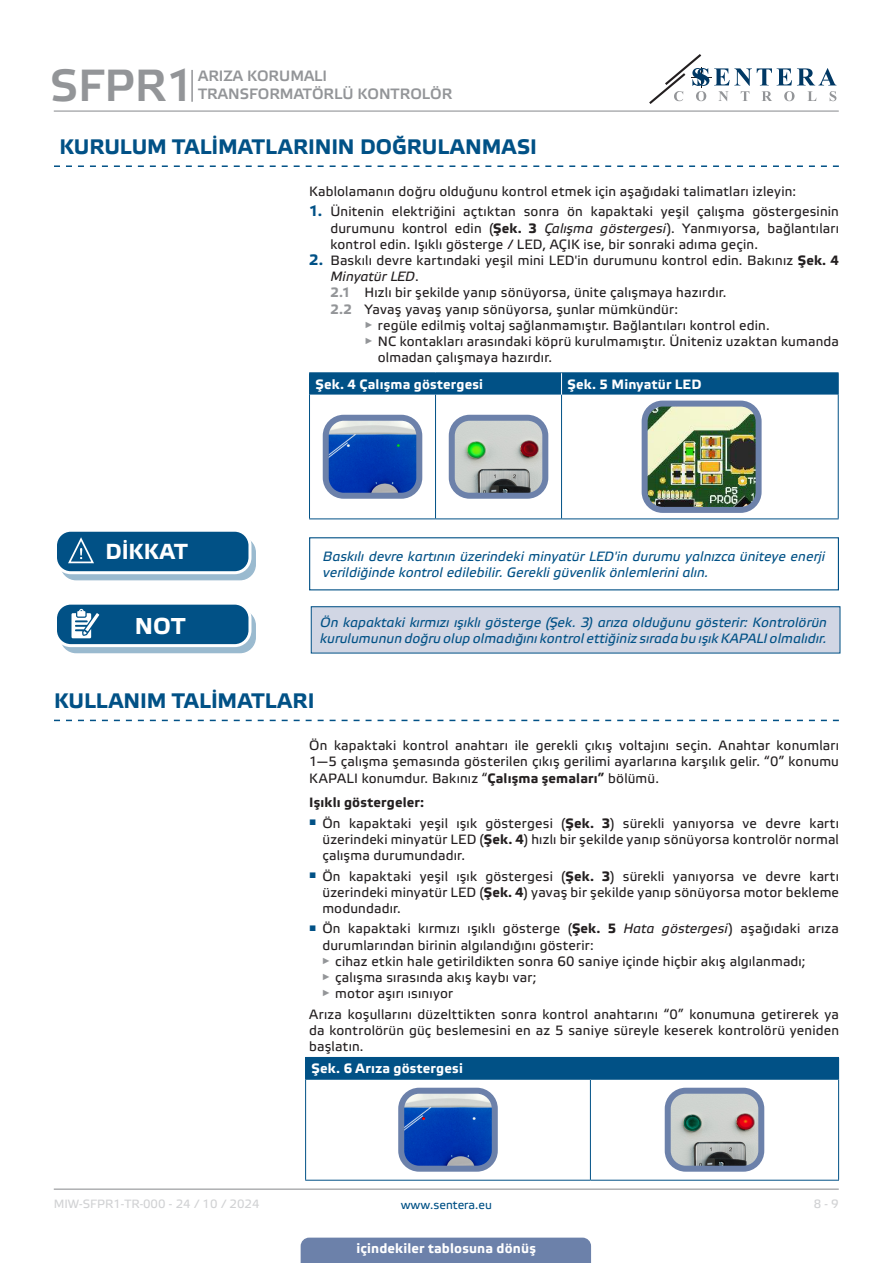
<style>
.page{position:relative;width:893px;height:1263px;background:#fff}
.page>*{position:absolute;margin:0;border:0;box-sizing:border-box;transform-origin:0 0}
.t1{font:45px "Etelka Medium Pro";color:#939598}
.t2{font:700 22.95px "Etelka Text Pro";color:#fff}
.t3{font:700 21.75px "Etelka Text Pro";letter-spacing:-.005em;color:#fff}
.t4{font:700 21px "Etelka Text Pro";letter-spacing:.005em;color:#015186}
.t5{font:15px/18px "Etelka Medium Pro";color:#939598}
.body{font:13.5px/16.2px "Etelka Text Pro";letter-spacing:.015em;color:#231f20;text-align:justify}
.attention{font:italic 13.5px/16.2px "Etelka Text Pro";letter-spacing:.01em;color:#015186}
.bullet{font:13.5px/16.2px "Etelka Text Pro";letter-spacing:.015em;color:#231f20;text-align:justify}
.table_text{font:700 13.5px "Etelka Text Pro";letter-spacing:.015em;color:#fff}
.body-2{font:700 13.5px "Etelka Text Pro";letter-spacing:.01em;color:#231f20}
.t6{font:12px "Etelka Text Pro";color:#d1d2d4}
.t7{font:12px "Etelka Text Pro";color:#015186}
.s1{font-weight:700;font-size:15px;color:#015186}
.s2{font-weight:700}
.s3{font-style:italic}
.s4{font-weight:700;color:#939598}
</style>
<div class="page">
<hr style="left:54px;top:111px;width:785px;height:1px;background:#939598">
<hr style="left:54px;top:1188px;width:785px;height:2px;background:#939598">
<svg style="left:649px;top:54px;width:187px;height:50px"></svg>
<div style="left:301px;top:1237px;width:290px;height:26px;background:#6c81aa"></div>
<hr style="left:191px;top:70px;width:2px;height:32px;background:#939598">
<svg style="left:54px;top:165px;width:785px;height:2px"></svg>
<svg style="left:54px;top:720px;width:785px;height:1px"></svg>
<hr style="left:309px;top:372px;width:126px;height:1px;background:#015186">
<hr style="left:435px;top:372px;width:126px;height:1px;background:#015186">
<hr style="left:561px;top:372px;width:278px;height:1px;background:#015186">
<hr style="left:309px;top:395px;width:1px;height:123px;background:#015186">
<hr style="left:435px;top:395px;width:1px;height:123px;background:#015186">
<hr style="left:561px;top:395px;width:1px;height:123px;background:#015186">
<hr style="left:838px;top:395px;width:1px;height:123px;background:#015186">
<hr style="left:309px;top:518px;width:126px;height:1px;background:#015186">
<hr style="left:435px;top:518px;width:126px;height:1px;background:#015186">
<hr style="left:561px;top:518px;width:278px;height:1px;background:#015186">
<div style="left:309px;top:373px;width:530px;height:22px;background:#015186"></div>
<img style="left:330px;top:422px;width:85px;height:70px">
<div style="left:323px;top:415px;width:99px;height:84px;border:6px solid #6c81aa;border-radius:18px"></div>
<img style="left:456px;top:422px;width:85px;height:70px">
<div style="left:449px;top:415px;width:99px;height:84px;border:6px solid #6c81aa;border-radius:18px"></div>
<img style="left:649px;top:408px;width:106px;height:98px">
<div style="left:642px;top:401px;width:120px;height:112px;border:6px solid #6c81aa;border-radius:18px"></div>
<svg style="left:61px;top:537px;width:194px;height:43px"></svg>
<div style="left:60px;top:537px;width:196px;height:43px;border:1px solid #015186;border-radius:15px"></div>
<div style="left:56px;top:530px;width:194px;height:43px;background:#015186;border-radius:15px"></div>
<div style="left:54px;top:529px;width:197px;height:45px;border:3px solid #fff;border-radius:15px"></div>
<svg style="left:67px;top:537px;width:39px;height:44px"></svg>
<div style="left:61px;top:610px;width:194px;height:43px;background:#9abacf;border-radius:15px"></div>
<div style="left:60px;top:609px;width:196px;height:44px;border:1px solid #015186;border-radius:15px"></div>
<div style="left:56px;top:603px;width:194px;height:43px;background:#015186;border-radius:15px"></div>
<div style="left:54px;top:602px;width:197px;height:45px;border:3px solid #fff;border-radius:15px"></div>
<svg style="left:71px;top:609px;width:34px;height:37px"></svg>
<div style="left:311px;top:607px;width:529px;height:46px;background:#d1d6e4"></div>
<div style="left:311px;top:606px;width:529px;height:47px;border:1px solid #015186"></div>
<div style="left:306px;top:1057px;width:533px;height:22px;background:#015186"></div>
<hr style="left:306px;top:1079px;width:284px;height:1px;background:#015186">
<hr style="left:590px;top:1079px;width:248px;height:1px;background:#015186">
<hr style="left:305px;top:1057px;width:285px;height:1px;background:#015186">
<svg style="left:305px;top:1058px;width:1px;height:21px"></svg>
<hr style="left:305px;top:1079px;width:1px;height:101px;background:#015186">
<hr style="left:590px;top:1080px;width:1px;height:100px;background:#015186">
<hr style="left:838px;top:1079px;width:1px;height:101px;background:#015186">
<hr style="left:305px;top:1180px;width:285px;height:1px;background:#015186">
<hr style="left:590px;top:1180px;width:249px;height:1px;background:#015186">
<img style="left:405px;top:1095px;width:86px;height:70px">
<div style="left:398px;top:1088px;width:100px;height:84px;border:6px solid #6c81aa;border-radius:18px"></div>
<img style="left:672px;top:1095px;width:85px;height:70px">
<div style="left:665px;top:1088px;width:99px;height:84px;border:6px solid #6c81aa;border-radius:18px"></div>
<h1 class="t1" style="left:50px;top:61px;width:146px">SFPR1</h1>
<p class="t5" style="left:198px;top:67px;width:256px">ARIZA KORUMALI<br>TRANSFORMATÖRLÜ KONTROLÖR</p>
<p class="t4" style="left:59px;top:135px;width:479px">KURULUM TALİMATLARININ DOĞRULANMASI</p>
<p class="body" style="left:309px;top:184px;width:488px">Kablolamanın doğru olduğunu kontrol etmek için aşağıdaki talimatları izleyin:</p>
<p class="body" style="left:330px;top:204px;width:510px;text-indent:-21px"><span class="s1">1.</span> Ünitenin elektriğini açtıktan sonra ön kapaktaki yeşil çalışma göstergesinin durumunu kontrol edin (<span class="s2">Şek. 3</span> <span class="s3">Çalışma göstergesi</span>). Yanmıyorsa, bağlantıları kontrol edin. Işıklı gösterge / LED, AÇIK ise, bir sonraki adıma geçin.</p>
<p class="body" style="left:330px;top:253px;width:510px;text-indent:-21px"><span class="s1">2.</span> Baskılı devre kartındaki yeşil mini LED'in durumunu kontrol edin. Bakınız <span class="s2">Şek. 4<br></span><span class="s3">Minyatür LED</span>.</p>
<p class="body" style="left:330px;top:285px;width:398px"><span class="s4">2.1</span> Hızlı bir şekilde yanıp sönüyorsa, ünite çalışmaya hazırdır.</p>
<p class="body" style="left:330px;top:302px;width:349px"><span class="s4">2.2</span> Yavaş yavaş yanıp sönüyorsa, şunlar mümkündür:</p>
<p class="body" style="left:364px;top:318px;width:407px"><sup>►</sup> regüle edilmiş voltaj sağlanmamıştır. Bağlantıları kontrol edin.</p>
<p class="body" style="left:378px;top:334px;width:463px;text-indent:-13px"><sup>►</sup> NC kontakları arasındaki köprü kurulmamıştır. Üniteniz uzaktan kumanda olmadan çalışmaya hazırdır.</p>
<p class="table_text" style="left:315px;top:376px;width:169px">Şek. 4 Çalışma göstergesi</p>
<p class="table_text" style="left:567px;top:376px;width:135px">Şek. 5 Minyatür LED</p>
<p class="t3" style="left:105px;top:539px;width:84px">DİKKAT</p>
<p class="attention" style="left:323px;top:549px;width:504px">Baskılı devre kartının üzerindeki minyatür LED'in durumu yalnızca üniteye enerji verildiğinde kontrol edilebilir. Gerekli güvenlik önlemlerini alın.</p>
<p class="t2" style="left:135px;top:613px;width:52px">NOT</p>
<p class="attention" style="left:320px;top:615px;width:508px">Ön kapaktaki kırmızı ışıklı gösterge (Şek. 3) arıza olduğunu gösterir: Kontrolörün kurulumunun doğru olup olmadığını kontrol ettiğiniz sırada bu ışık KAPALI olmalıdır.</p>
<p class="t4" style="left:54px;top:689px;width:262px">KULLANIM TALİMATLARI</p>
<p class="body" style="left:309px;top:738px;width:531px">Ön kapaktaki kontrol anahtarı ile gerekli çıkış voltajını seçin. Anahtar konumları 1—5 çalışma şemasında gösterilen çıkış gerilimi ayarlarına karşılık gelir. “0” konumu KAPALI konumdur. Bakınız “<span class="s2">Çalışma şemaları”</span> bölümü.</p>
<p class="body-2" style="left:309px;top:795px;width:117px">Işıklı göstergeler:</p>
<p class="body" style="left:322px;top:816px;width:518px;text-indent:-13px"><sup>■</sup> Ön kapaktaki yeşil ışık göstergesi (<span class="s2">Şek. 3</span>) sürekli yanıyorsa ve devre kartı üzerindeki minyatür LED (<span class="s2">Şek. 4</span>) hızlı bir şekilde yanıp sönüyorsa kontrolör normal çalışma durumundadır.</p>
<p class="body" style="left:322px;top:869px;width:518px;text-indent:-13px"><sup>■</sup> Ön kapaktaki yeşil ışık göstergesi (<span class="s2">Şek. 3</span>) sürekli yanıyorsa ve devre kartı üzerindeki minyatür LED (<span class="s2">Şek. 4</span>) yavaş bir şekilde yanıp sönüyorsa motor bekleme modundadır.</p>
<p class="body" style="left:322px;top:921px;width:518px;text-indent:-13px"><sup>■</sup> Ön kapaktaki kırmızı ışıklı gösterge (<span class="s2">Şek. 5</span> <span class="s3">Hata göstergesi</span>) aşağıdaki arıza durumlarından birinin algılandığını gösterir:</p>
<p class="body" style="left:322px;top:954px;width:485px"><sup>►</sup> cihaz etkin hale getirildikten sonra 60 saniye içinde hiçbir akış algılanmadı;</p>
<p class="body" style="left:322px;top:970px;width:216px"><sup>►</sup> çalışma sırasında akış kaybı var;</p>
<p class="body" style="left:322px;top:986px;width:133px"><sup>►</sup> motor aşırı ısınıyor</p>
<p class="bullet" style="left:309px;top:1007px;width:531px">Arıza koşullarını düzelttikten sonra kontrol anahtarını “0” konumuna getirerek ya da kontrolörün güç beslemesini en az 5 saniye süreyle keserek kontrolörü yeniden başlatın.</p>
<p class="table_text" style="left:312px;top:1061px;width:153px">Şek. 6 Arıza göstergesi</p>
<p class="t6" style="left:54px;top:1197px;width:207px">MIW-SFPR1-TR-000 - 24 / 10 / 2024</p>
<p class="t7" style="left:401px;top:1198px;width:93px">www.sentera.eu</p>
<p class="t6" style="left:814px;top:1197px;width:27px">8 - 9</p>
<p class="table_text" style="left:357px;top:1240px;width:181px">içindekiler tablosuna dönüş</p>
</div>
